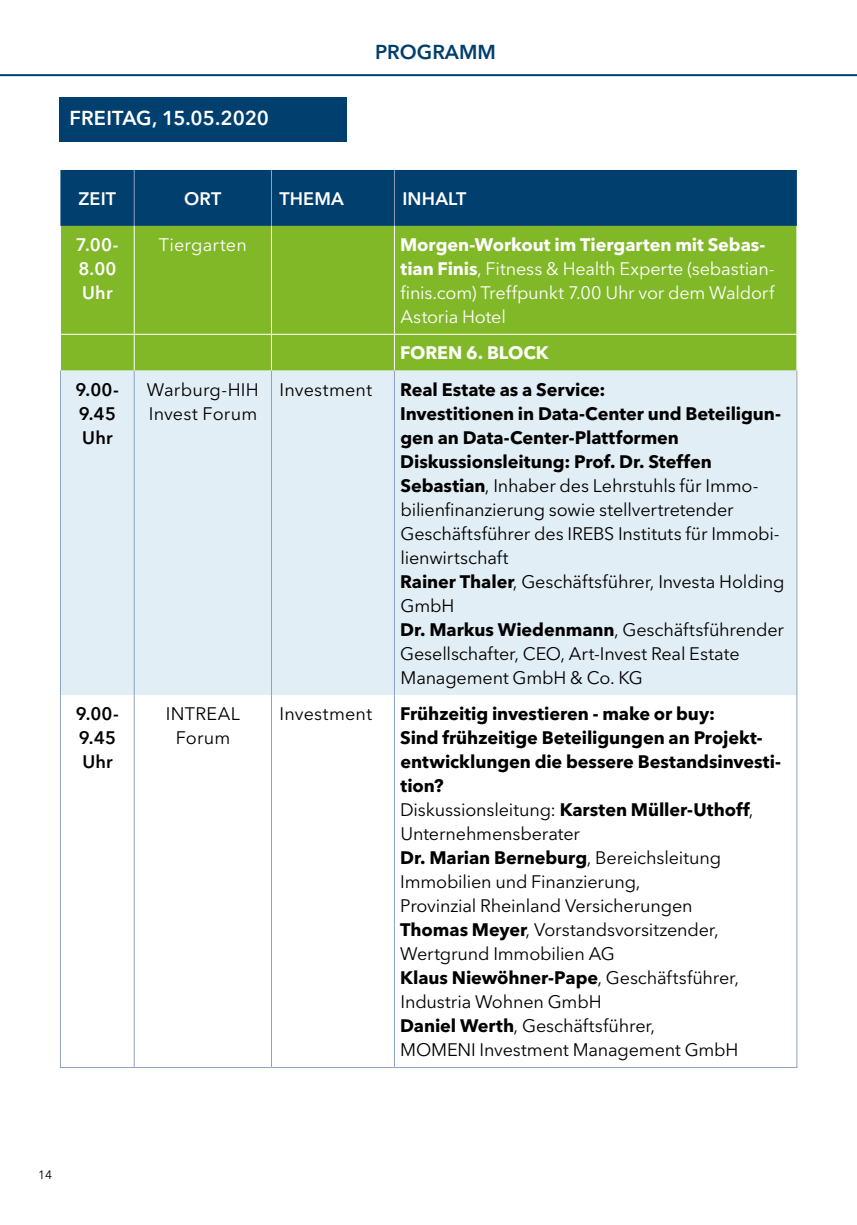
<style>
.page{position:relative;width:857px;height:1225px;background:#fff}
.page>*{position:absolute;margin:0;border:0;box-sizing:border-box;transform-origin:0 0}
.t1{font:600 20px "Avenir Next LT Pro";letter-spacing:-.005em;color:#fff}
.t2{font:600 20px "Avenir Next LT Pro";color:#003f6e}
.t3{font:18px/24px "Avenir Next LT Pro";letter-spacing:-.01em;color:#000}
.t4{font:18px/24px "Avenir Next LT Pro";letter-spacing:-.01em;color:#fff}
.t5{font:18px/24px "Avenir Next LT Pro";letter-spacing:.01em;color:#000}
.t6{font:600 18px/24px "Avenir Next LT Pro";letter-spacing:.005em;color:#fff;text-align:justify}
.t7{font:600 18px/24px "Avenir Next LT Pro";letter-spacing:.015em;color:#000}
.t8{font:700 18px "Avenir Next LT Pro";letter-spacing:-.005em;color:#fff}
.t9{font:18px/24px "Avenir Next LT Pro";letter-spacing:.015em;color:#000;text-align:center}
.t10{font:18px "Avenir Next LT Pro";letter-spacing:.01em;color:#fff}
.t11{font:12px "Avenir Next LT Pro";color:#000}
.s1{font-weight:700}
</style>
<div class="page">
<div style="left:60px;top:170px;width:736px;height:56px;background:#003f6e"></div>
<div style="left:61px;top:226px;width:735px;height:108px;background:#81b828"></div>
<div style="left:61px;top:335px;width:735px;height:35px;background:#81b828"></div>
<div style="left:61px;top:370px;width:735px;height:325px;background:#e2eef5"></div>
<hr style="left:134px;top:226px;width:1px;height:108px;background:#fff">
<hr style="left:134px;top:335px;width:1px;height:35px;background:#fff">
<hr style="left:271px;top:226px;width:1px;height:108px;background:#fff">
<hr style="left:271px;top:335px;width:1px;height:35px;background:#fff">
<hr style="left:394px;top:335px;width:1px;height:35px;background:#fff">
<hr style="left:394px;top:226px;width:1px;height:108px;background:#fff">
<hr style="left:134px;top:170px;width:1px;height:56px;background:#8da2c2">
<hr style="left:271px;top:170px;width:1px;height:56px;background:#8da2c2">
<hr style="left:394px;top:170px;width:1px;height:56px;background:#8da2c2">
<hr style="left:60px;top:370px;width:1px;height:325px;background:#8da2c2">
<hr style="left:60px;top:695px;width:1px;height:372px;background:#8da2c2">
<hr style="left:60px;top:1067px;width:74px;height:1px;background:#8da2c2">
<hr style="left:134px;top:1067px;width:137px;height:1px;background:#8da2c2">
<hr style="left:134px;top:370px;width:1px;height:325px;background:#8da2c2">
<hr style="left:271px;top:370px;width:1px;height:325px;background:#8da2c2">
<hr style="left:134px;top:695px;width:1px;height:372px;background:#8da2c2">
<hr style="left:271px;top:695px;width:1px;height:372px;background:#8da2c2">
<hr style="left:271px;top:1067px;width:123px;height:1px;background:#8da2c2">
<hr style="left:394px;top:370px;width:1px;height:325px;background:#8da2c2">
<hr style="left:394px;top:695px;width:1px;height:372px;background:#8da2c2">
<hr style="left:394px;top:1067px;width:403px;height:1px;background:#8da2c2">
<hr style="left:796px;top:370px;width:1px;height:325px;background:#8da2c2">
<hr style="left:796px;top:695px;width:1px;height:372px;background:#8da2c2">
<div style="left:60px;top:97px;width:287px;height:45px;background:#003f6e"></div>
<hr style="left:0;top:74px;width:856px;height:2px;background:#003f6e">
<p class="t1" style="left:70px;top:106px;width:201px">FREITAG, 15.05.2020</p>
<p class="t2" style="left:375px;top:40px;width:122px">PROGRAMM</p>
<p class="t6" style="left:78px;top:186px;width:39px">ZEIT</p>
<p class="t6" style="left:184px;top:186px;width:39px">ORT</p>
<p class="t6" style="left:279px;top:186px;width:66px">THEMA</p>
<p class="t6" style="left:402px;top:186px;width:66px">INHALT</p>
<p class="t6" style="left:76px;top:232px;width:44px">7.00- 8.00<br>Uhr</p>
<p class="t10" style="left:159px;top:234px;width:90px">Tiergarten</p>
<p class="t4" style="left:400px;top:233px;width:376px"><span class="s1">Morgen-Workout im Tiergarten mit Sebas&shy;tian Finis</span>, Fitness &amp; Health Experte (sebastian&shy;finis.com) Treffpunkt 7.00 Uhr vor dem Waldorf Astoria Hotel</p>
<p class="t8" style="left:400px;top:342px;width:150px">FOREN 6. BLOCK</p>
<p class="t7" style="left:76px;top:377px;width:45px">9.00-<br>9.45<br>Uhr</p>
<p class="t5" style="left:147px;top:377px;width:113px">Warburg-HIH<br>Invest Forum</p>
<p class="t5" style="left:279px;top:377px;width:94px">Investment</p>
<p class="t3" style="left:400px;top:377px;width:385px"><span class="s1">Real Estate as a Service:<br>Investitionen in Data-Center und Beteiligun&shy;gen an Data-Center-Plattformen Diskussionsleitung: Prof. Dr. Steffen Sebastian</span>, Inhaber des Lehrstuhls für Immo&shy;bilienfinanzierung sowie stellvertretender Geschäftsführer des IREBS Instituts für Immobi&shy;lienwirtschaft<br><span class="s1">Rainer Thaler</span>, Geschäftsführer, Investa Holding GmbH<br><span class="s1">Dr. Markus Wiedenmann</span>, Geschäftsführender Gesellschafter, CEO, Art-Invest Real Estate Management GmbH &amp; Co. KG</p>
<p class="t7" style="left:76px;top:701px;width:45px">9.00-<br>9.45<br>Uhr</p>
<p class="t9" style="left:166px;top:701px;width:76px">INTREAL<br>Forum</p>
<p class="t5" style="left:279px;top:701px;width:94px">Investment</p>
<p class="t3" style="left:400px;top:701px;width:382px"><span class="s1">Frühzeitig investieren - make or buy:<br>Sind frühzeitige Beteiligungen an Projekt&shy;entwicklungen die bessere Bestandsinvesti&shy;tion?<br></span>Diskussionsleitung: <span class="s1">Karsten Müller-Uthoff</span>, Unternehmensberater<br><span class="s1">Dr. Marian Berneburg</span>, Bereichsleitung Immobilien und Finanzierung,<br>Provinzial Rheinland Versicherungen<br><span class="s1">Thomas Meyer</span>, Vorstandsvorsitzender, Wertgrund Immobilien AG<br><span class="s1">Klaus Niewöhner-Pape</span>, Geschäftsführer, Industria Wohnen GmbH<br><span class="s1">Daniel Werth</span>, Geschäftsführer,<br>MOMENI Investment Management GmbH</p>
<p class="t11" style="left:38px;top:1168px;width:15px">14</p>
</div>
